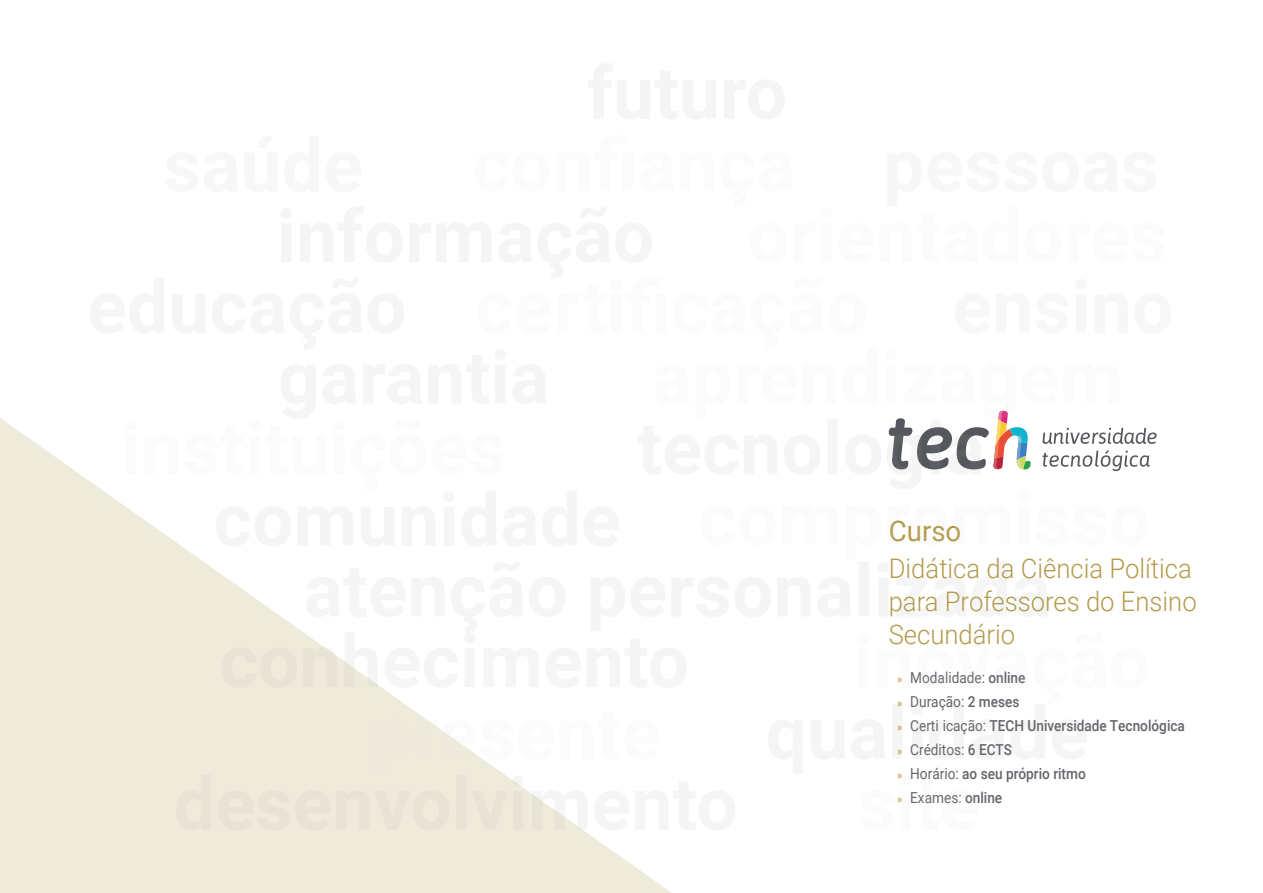
<style>
.page{position:relative;width:1263px;height:893px;background:#fff}
.page>*{position:absolute;margin:0;border:0;box-sizing:border-box;transform-origin:0 0}
.t1{font:28.5px "Roboto";color:#b39b4b}
.t2{font:300 27px/33px "Roboto";color:#b39b4b;scale:.95 1}
.t3{font:500 15.15px/24px "Roboto";color:#61646a;scale:.9 1}
.s1{font-family:"Myriad Pro";font-weight:400;font-size:12px;color:#ab8217}
.s2{font-weight:400}
</style>
<div class="page">
<svg style="left:0;top:418px;width:672px;height:475px;background:#f1eddf"></svg>
<svg style="left:306px;top:561px;width:366px;height:71px"></svg>
<svg style="left:222px;top:632px;width:450px;height:56px"></svg>
<svg style="left:176px;top:711px;width:496px;height:119px"></svg>
<svg style="left:90px;top:410px;width:1067px;height:150px"></svg>
<h1 class="t1" style="left:889px;top:511px;width:74px">Curso</h1>
<h2 class="t2" style="left:889px;top:551px;width:326px">Didática da Ciência Política para Professores do Ensino<br>Secundário</h2>
<p class="t3" style="left:897px;top:665px;width:321px"><span class="s1">»</span> <span class="s2">Modalidade:</span> online<br><span class="s1">»</span> <span class="s2">Duração:</span> 2 meses<br><span class="s1">»</span> <span class="s2">Certi icação:</span> TECH Universidade Tecnológica <span class="s1">»</span> <span class="s2">Créditos:</span> 6 ECTS<br><span class="s1">»</span> <span class="s2">Horário:</span> ao seu próprio ritmo<br><span class="s1">»</span> <span class="s2">Exames:</span> online</p>
</div>
